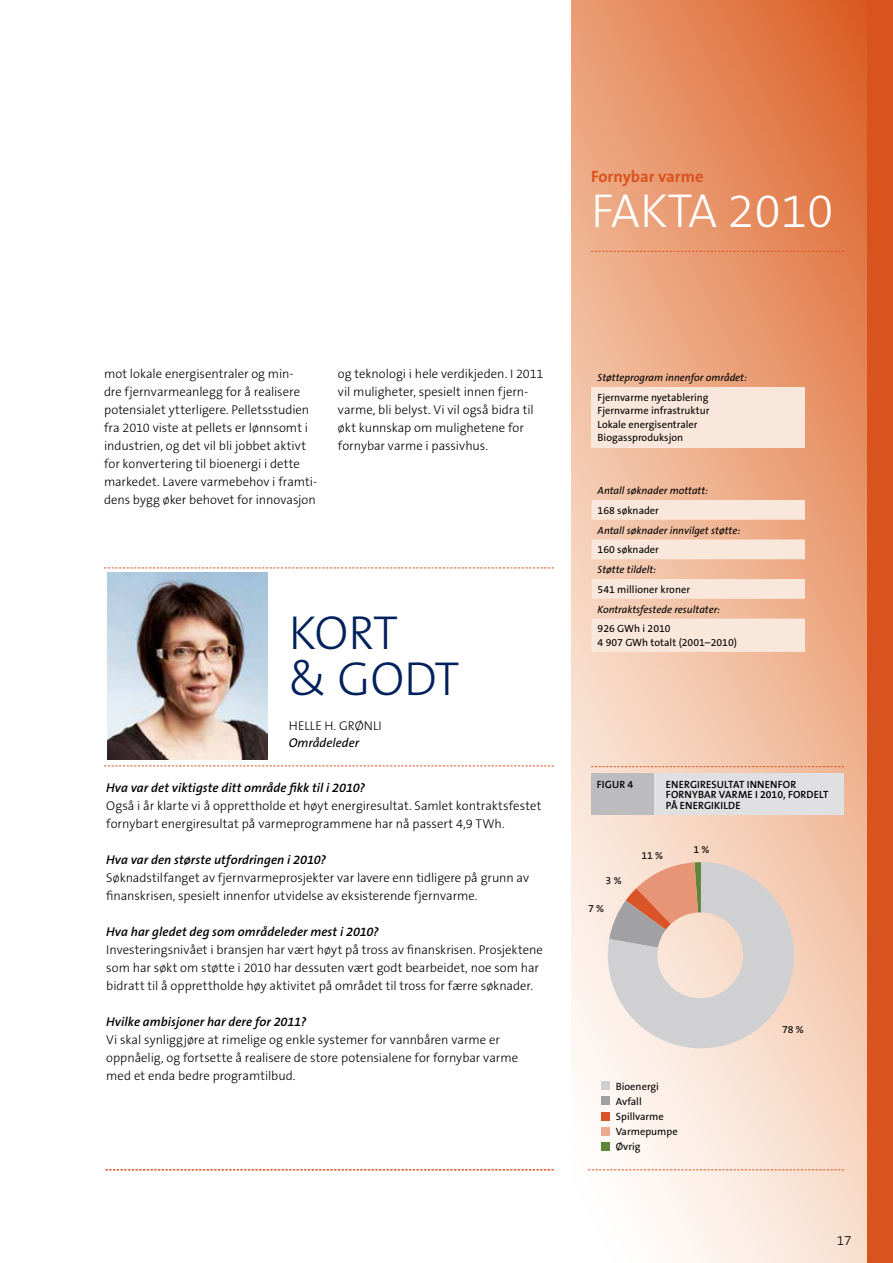
<style>
.page{position:relative;width:893px;height:1263px;background:#fff}
.page>*{position:absolute;margin:0;border:0;box-sizing:border-box;transform-origin:0 0}
.t1{font:300 48px/45.2px "The Sans B3";color:#00215b}
.t2{font:300 48px "The Sans B3";color:#fff}
.t3{font:700 16.5px "The Sans B7";color:#d9531e}
.t4{font:300 13.5px "The Sans B3";color:#000}
.t5{font:300 12.75px/18px "The Sans B3";color:#000}
.t6{font:italic 600 12.75px "The Sans B6";letter-spacing:.005em;color:#000}
.t7{font:italic 12.75px "The Sans B5 Plain";color:#000}
.t8{font:10.5px/13.5px "The Sans B5 Plain";color:#000}
.t9{font:italic 10.5px "The Sans B5 Plain";color:#000}
.t10{font:600 10.5px "The Sans B6";letter-spacing:.005em;color:#000}
</style>
<div class="page">
<svg style="left:572px;top:0;width:295px;height:1263px;background:#efb799"></svg>
<div style="left:867px;top:0;width:26px;height:1263px;background:#d9531e"></div>
<svg style="left:588px;top:1169px;width:256px;height:1px"></svg>
<svg style="left:591px;top:251px;width:253px;height:1px"></svg>
<svg style="left:591px;top:766px;width:253px;height:1px"></svg>
<svg style="left:104px;top:765px;width:450px;height:1px"></svg>
<svg style="left:104px;top:567px;width:450px;height:1px"></svg>
<img style="left:107px;top:573px;width:161px;height:187px">
<svg style="left:608px;top:862px;width:186px;height:186px;background:#decdc5"></svg>
<div style="left:592px;top:387px;width:213px;height:60px;background:#fae7db"></div>
<svg style="left:592px;top:500px;width:213px;height:152px;background:#f6d6c3"></svg>
<svg style="left:106px;top:1169px;width:448px;height:1px"></svg>
<div style="left:602px;top:1081px;width:8px;height:9px;background:#ceced0"></div>
<div style="left:602px;top:1112px;width:8px;height:8px;background:#d95527"></div>
<div style="left:602px;top:1096px;width:8px;height:9px;background:#a1a1a4"></div>
<div style="left:602px;top:1127px;width:8px;height:8px;background:#ecaa93"></div>
<div style="left:602px;top:1142px;width:8px;height:8px;background:#5e863b"></div>
<div style="left:591px;top:774px;width:63px;height:41px;background:#bcbcbf"></div>
<div style="left:654px;top:774px;width:190px;height:41px;background:#e0e0e2"></div>
<p class="t3" style="left:591px;top:168px;width:114px">Fornybar varme</p>
<h1 class="t2" style="left:591px;top:185px;width:244px">FAKTA 2010</h1>
<p class="t5" style="left:104px;top:365px;width:215px">mot lokale energisentraler og min-<br>dre fjernvarmeanlegg for å realisere potensialet ytterligere. Pelletsstudien fra 2010 viste at pellets er lønnsomt i industrien, og det vil bli jobbet aktivt for konvertering til bioenergi i dette markedet. Lavere varmebehov i framti&shy;dens bygg øker behovet for innovasjon</p>
<p class="t5" style="left:338px;top:365px;width:207px">og teknologi i hele verdikjeden. I 2011 vil muligheter, spesielt innen fjern&shy;varme, bli belyst. Vi vil også bidra til økt kunnskap om mulighetene for fornybar varme i passivhus.</p>
<h1 class="t1" style="left:289px;top:612px;width:80px">Kort &amp; godt</h1>
<p class="t5" style="left:289px;top:717px;width:16px">Helle</p>
<p class="t5" style="left:325px;top:717px;width:31px">h. Grønli</p>
<p class="t7" style="left:289px;top:735px;width:72px">Områdeleder</p>
<p class="t6" style="left:106px;top:781px;width:260px">Hva var det viktigste ditt område fikk til i 2010?</p>
<p class="t5" style="left:106px;top:797px;width:437px">Også i år klarte vi å opprettholde et høyt energiresultat. Samlet kontraktsfestet fornybart energiresultat på varmeprogrammene har nå passert 4,9 TWh.</p>
<p class="t6" style="left:106px;top:853px;width:221px">Hva var den største utfordringen i 2010?</p>
<p class="t5" style="left:106px;top:869px;width:424px">Søknadstilfanget av fjernvarmeprosjekter var lavere enn tidligere på grunn av finanskrisen, spesielt innenfor utvidelse av eksisterende fjernvarme.</p>
<p class="t6" style="left:106px;top:925px;width:274px">Hva har gledet deg som områdeleder mest i 2010?</p>
<p class="t5" style="left:106px;top:941px;width:438px">Investeringsnivået i bransjen har vært høyt på tross av finanskrisen. Prosjektene som har søkt om støtte i 2010 har dessuten vært godt bearbeidet, noe som har bidratt til å opprettholde høy aktivitet på området til tross for færre søknader.</p>
<p class="t6" style="left:106px;top:1015px;width:202px">Hvilke ambisjoner har dere for 2011?</p>
<p class="t5" style="left:106px;top:1031px;width:413px">Vi skal synliggjøre at rimelige og enkle systemer for vannbåren varme er oppnåelig, og fortsette å realisere de store potensialene for fornybar varme med et enda bedre programtilbud.</p>
<p class="t9" style="left:598px;top:372px;width:151px">Støtteprogram innenfor området:</p>
<p class="t8" style="left:598px;top:391px;width:113px">Fjernvarme nyetablering<br>Fjernvarme infrastruktur<br>Lokale energisentraler<br>Biogassproduksjon</p>
<p class="t9" style="left:598px;top:485px;width:112px">Antall søknader mottatt:</p>
<p class="t8" style="left:598px;top:504px;width:63px">168 søknader</p>
<p class="t9" style="left:598px;top:524px;width:144px">Antall søknader innvilget støtte:</p>
<p class="t8" style="left:598px;top:543px;width:63px">160 søknader</p>
<p class="t9" style="left:598px;top:564px;width:60px">Støtte tildelt:</p>
<p class="t8" style="left:598px;top:583px;width:94px">541 millioner kroner</p>
<p class="t9" style="left:598px;top:603px;width:124px">Kontraktsfestede resultater:</p>
<p class="t8" style="left:598px;top:622px;width:141px">926 GWh i 2010<br>4 907 GWh totalt (2001–2010)</p>
<p class="t10" style="left:597px;top:778px;width:38px">FIGUR 4</p>
<p class="t10" style="left:666px;top:778px;width:12px">ENERGIRESULTAT</p>
<p class="t10" style="left:747px;top:778px;width:8px">INNENFOR</p>
<p class="t10" style="left:666px;top:789px;width:13px">FORNYBAR</p>
<p class="t10" style="left:719px;top:789px;width:8px">VARME</p>
<p class="t10" style="left:755px;top:789px;width:40px">I 2010, FORDELT</p>
<p class="t10" style="left:680px;top:799px;width:7px">ENERGIKILDE</p>
<p class="t8" style="left:606px;top:873px;width:17px">3 %</p>
<p class="t8" style="left:588px;top:902px;width:17px">7 %</p>
<p class="t8" style="left:641px;top:849px;width:23px">11 %</p>
<p class="t8" style="left:693px;top:843px;width:17px">1 %</p>
<p class="t8" style="left:616px;top:1079px;width:63px;line-height:15px">Bioenergi<br>Avfall<br>Spillvarme<br>Varmepumpe<br>Øvrig</p>
<p class="t8" style="left:782px;top:1023px;width:23px">78 %</p>
<p class="t4" style="left:837px;top:1233px;width:16px">17</p>
</div>
